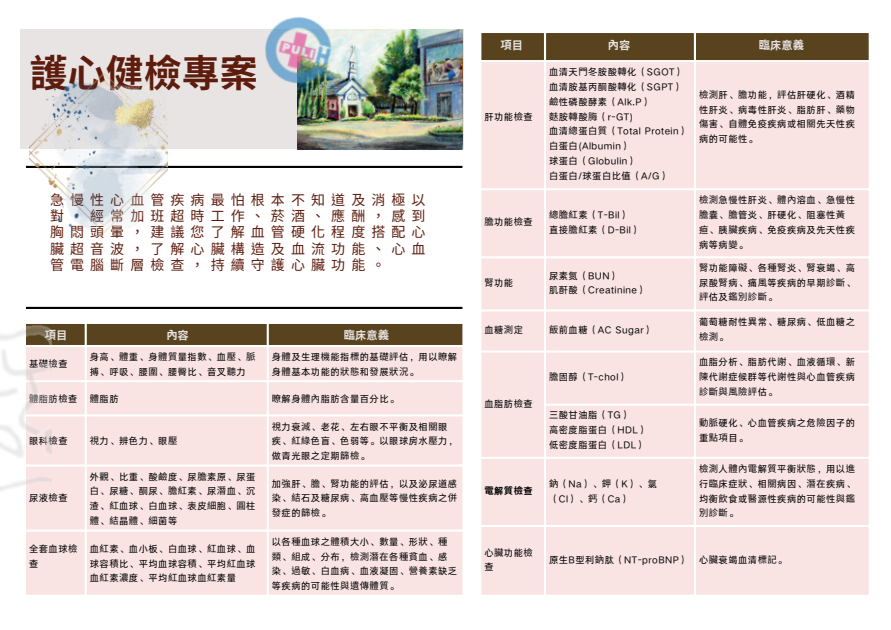
<style>
.page{position:relative;width:891px;height:630px;background:#fff}
.page>*{position:absolute;margin:0;border:0;box-sizing:border-box;transform-origin:0 0}
.t1{font:700 38px "Noto Sans CJ Ksc";color:#5e1c0d}
.t2{font:14px/16.4px "Noto Sans CJ Ksc";letter-spacing:.435em;color:#5e1c0d;text-align:justify}
.t3{font:700 11.2px "Noto Sans CJ Ksc";color:#e8e4e4}
.t4{font:9.2px/14.8px "Hello Font ID Dian Hei EEJ";letter-spacing:.05em;color:#000}
.t5{font:9.2px "Noto Sans CJ Ksc";letter-spacing:.05em;color:#000}
.t6{font:700 9.2px "Noto Sans CJ Ksc";color:#000}
.s1{font-family:"Hello Font ID Dian Hei GEJ";font-weight:400}
.s2{font-family:"Noto Sans CJ Ksc"}
.s3{font-family:"Hello Font ID Dian Hei EEJ"}
</style>
<div class="page">
<div style="left:20px;top:29px;width:444px;height:120px;background:#e8e4e4"></div>
<img style="left:298px;top:30px;width:165px;height:119px">
<img style="left:265px;top:16px;width:111px;height:100px">
<hr style="left:26px;top:166px;width:436px;height:2px;background:#000">
<hr style="left:26px;top:307px;width:436px;height:2px;background:#000">
<div style="left:52px;top:324px;width:410px;height:21px;background:#59431f"></div>
<div style="left:26px;top:347px;width:436px;height:248px;background:#f9e3e3"></div>
<div style="left:481px;top:33px;width:388px;height:27px;background:#59431f"></div>
<div style="left:481px;top:62px;width:388px;height:533px;background:#f9e3e3"></div>
<img style="left:42px;top:73px;width:126px;height:159px">
<img style="left:0;top:129px;width:52px;height:456px">
<h1 class="t1" style="left:30px;top:51px;width:226px">護心健檢專案</h1>
<h2 class="t2" style="left:50px;top:192px;width:377px">急慢性心血管疾病最怕根本不知道及消極以對， 經常加班超時工作、 菸酒、 應酬， 感到胸悶頭暈， 建議您了解血管硬化程度搭配心臟超音波， 了解心臟構造及血流功能、 心血管電腦斷層檢查， 持續守護心臟功能。</h2>
<p class="t3" style="left:45px;top:328px;width:24px">項<span class="s1">目</span></p>
<p class="t3" style="left:166px;top:328px;width:24px">內<span class="s1">容</span></p>
<p class="t3" style="left:344px;top:328px;width:47px">臨<span class="s1">床意</span>義</p>
<p class="t4" style="left:29px;top:357px;width:40px">基<span class="s2">礎檢</span>查</p>
<p class="t4" style="left:90px;top:350px;width:167px">身高、<span class="s2">體</span>重、身<span class="s2">體質</span>量指<span class="s2">數</span>、血<span class="s2">壓</span>、<span class="s2">脈</span>搏、呼吸、腰<span class="s2">圍</span>、腰臀比、音叉<span class="s2">聽</span>力</p>
<p class="t4" style="left:272px;top:350px;width:187px">身<span class="s2">體</span>及生理<span class="s2">機</span>能指<span class="s2">標</span>的基<span class="s2">礎評</span>估，用以<span class="s2">瞭</span>解身<span class="s2">體</span>基本功能的<span class="s2">狀態</span>和<span class="s2">發</span>展<span class="s2">狀況</span>。</p>
<p class="t4" style="left:29px;top:391px;width:50px"><span class="s2">體</span>脂肪<span class="s2">檢</span>查</p>
<p class="t4" style="left:90px;top:391px;width:30px"><span class="s2">體</span>脂肪</p>
<p class="t4" style="left:272px;top:391px;width:128px"><span class="s2">瞭</span>解身<span class="s2">體內</span>脂肪含量百分比。</p>
<p class="t4" style="left:29px;top:434px;width:40px">眼科<span class="s2">檢</span>查</p>
<p class="t4" style="left:90px;top:434px;width:88px"><span class="s2">視</span>力、辨色力、眼<span class="s2">壓</span></p>
<p class="t4" style="left:272px;top:419px;width:187px"><span class="s2">視</span>力衰<span class="s2">減</span>、老花、左右眼不平衡及相<span class="s2">關</span>眼疾、<span class="s2">紅綠</span>色盲、色弱等。以眼球房水<span class="s2">壓</span>力，做青光眼之定期<span class="s2">篩檢</span>。</p>
<p class="t4" style="left:29px;top:491px;width:40px">尿液<span class="s2">檢</span>查</p>
<p class="t4" style="left:90px;top:469px;width:167px;text-align:justify">外<span class="s2">觀</span>、比重、酸<span class="s2">鹼</span>度、尿<span class="s2">膽</span>素原、尿蛋白、尿糖、酮尿、<span class="s2">膽紅</span>素、尿<span class="s2">潛</span>血、沉渣、<span class="s2">紅</span>血球、白血球、表皮<span class="s2">細</span>胞、<span class="s2">圓</span>柱<span class="s2">體</span>、<span class="s2">結</span>晶<span class="s2">體</span>、<span class="s2">細</span>菌等</p>
<p class="t4" style="left:272px;top:476px;width:187px">加<span class="s2">強</span>肝、<span class="s2">膽</span>、<span class="s2">腎</span>功能的<span class="s2">評</span>估，以及泌尿道感染、<span class="s2">結</span>石及糖尿病、高血<span class="s2">壓</span>等慢性疾病之<span class="s2">併</span></p>
<p class="t5" style="left:272px;top:508px;width:60px">發<span class="s3">症的</span>篩檢<span class="s3">。</span></p>
<p class="t4" style="left:29px;top:541px;width:50px">全套血球<span class="s2">檢</span>查</p>
<p class="t4" style="left:90px;top:541px;width:167px;text-align:justify">血<span class="s2">紅</span>素、血小板、白血球、<span class="s2">紅</span>血球、血球容<span class="s2">積</span>比、平均血球容<span class="s2">積</span>、平均<span class="s2">紅</span>血球血<span class="s2">紅</span>素<span class="s2">濃</span>度、平均<span class="s2">紅</span>血球血<span class="s2">紅</span>素量</p>
<p class="t4" style="left:272px;top:534px;width:187px">以各<span class="s2">種</span>血球之<span class="s2">體積</span>大小、<span class="s2">數</span>量、形<span class="s2">狀</span>、<span class="s2">種類</span>、<span class="s2">組</span>成、分布，<span class="s2">檢測潛</span>在各<span class="s2">種貧</span>血、感染、<span class="s2">過</span>敏、白血病、血液凝固、<span class="s2">營養</span>素缺乏等疾病的可能性<span class="s2">與遺傳體質</span>。</p>
<p class="t3" style="left:501px;top:39px;width:24px">項<span class="s1">目</span></p>
<p class="t3" style="left:608px;top:39px;width:24px">內<span class="s1">容</span></p>
<p class="t3" style="left:759px;top:39px;width:47px">臨<span class="s1">床意</span>義</p>
<p class="t4" style="left:484px;top:109px;width:50px">肝功能<span class="s2">檢</span>查</p>
<p class="t4" style="left:549px;top:65px;width:141px">血清天<span class="s2">門</span>冬胺酸<span class="s2">轉</span>化（SGOT）血清胺基丙酮酸<span class="s2">轉</span>化（SGPT）<span class="s2">鹼</span>性磷酸酵素（Alk.P）<br><span class="s2">麩</span>胺<span class="s2">轉</span>酸<span class="s2">脢</span>（r-GT)<br>血清<span class="s2">總</span>蛋白<span class="s2">質</span>（Total Protein）白蛋白(Albumin）<br>球蛋白（Globulin）<br>白蛋白/球蛋白比值（A/G）</p>
<p class="t4" style="left:484px;top:215px;width:50px"><span class="s2">膽</span>功能<span class="s2">檢</span>查</p>
<p class="t4" style="left:549px;top:208px;width:93px"><span class="s2">總膽紅</span>素（T-Bil）直接<span class="s2">膽紅</span>素（D-Bil）</p>
<p class="t4" style="left:699px;top:87px;width:158px;text-align:justify"><span class="s2">檢測</span>肝、<span class="s2">膽</span>功能，<span class="s2">評</span>估肝硬化、酒精性肝炎、病毒性肝炎、脂肪肝、<span class="s2">藥</span>物<span class="s2">傷</span>害、自<span class="s2">體</span>免疫疾病或相<span class="s2">關</span>先天性疾病的可能性。</p>
<p class="t4" style="left:699px;top:193px;width:158px"><span class="s2">檢測</span>急慢性肝炎、<span class="s2">體內</span>溶血、急慢性<span class="s2">膽</span>囊、<span class="s2">膽</span>管炎、肝硬化、阻塞性<span class="s2">黃</span>疸、胰<span class="s2">臟</span>疾病、免疫疾病及先天性疾病等病<span class="s2">變</span>。</p>
<p class="t4" style="left:484px;top:275px;width:30px"><span class="s2">腎</span>功能</p>
<p class="t4" style="left:549px;top:268px;width:99px">尿素氮（BUN）<br>肌酐酸（Creatinine）</p>
<p class="t4" style="left:699px;top:260px;width:158px"><span class="s2">腎</span>功能障<span class="s2">礙</span>、各<span class="s2">種腎</span>炎、<span class="s2">腎</span>衰竭、高尿酸<span class="s2">腎</span>病、痛<span class="s2">風</span>等疾病的早期<span class="s2">診斷</span>、</p>
<p class="t5" style="left:699px;top:292px;width:79px">評<span class="s3">估及</span>鑑別診斷<span class="s3">。</span></p>
<p class="t4" style="left:484px;top:323px;width:40px">血糖<span class="s2">測</span>定</p>
<p class="t4" style="left:549px;top:323px;width:106px"><span class="s2">飯</span>前血糖（AC Sugar）</p>
<p class="t4" style="left:699px;top:315px;width:158px">葡萄糖耐性<span class="s2">異</span>常、糖尿病、低血糖之</p>
<p class="t5" style="left:699px;top:332px;width:30px">檢測<span class="s3">。</span></p>
<p class="t4" style="left:484px;top:397px;width:50px">血脂肪<span class="s2">檢</span>查</p>
<p class="t4" style="left:549px;top:369px;width:81px"><span class="s2">膽</span>固醇（T-chol）</p>
<p class="t4" style="left:699px;top:355px;width:158px">血脂分析、脂肪代<span class="s2">謝</span>、血液循<span class="s2">環</span>、新<span class="s2">陳</span>代<span class="s2">謝</span>症候群等代<span class="s2">謝</span>性<span class="s2">與</span>心血管疾病</p>
<p class="t5" style="left:699px;top:386px;width:79px">診斷與風險評<span class="s3">估。</span></p>
<p class="t4" style="left:549px;top:408px;width:100px">三酸甘油脂（TG）<br>高密度脂蛋白（HDL）低密度脂蛋白（LDL）</p>
<p class="t4" style="left:699px;top:415px;width:158px"><span class="s2">動脈</span>硬化、心血管疾病之危<span class="s2">險</span>因子的重<span class="s2">點項</span>目。</p>
<p class="t6" style="left:484px;top:485px;width:50px">電<span class="s1">解</span>質檢<span class="s1">查</span></p>
<p class="t4" style="left:549px;top:476px;width:109px"><span class="s2">鈉</span>（Na）、<span class="s2">鉀</span>（K）、氯（Cl）、<span class="s2">鈣</span>（Ca）</p>
<p class="t5" style="left:699px;top:463px;width:157px">檢測<span class="s3">人</span>體內電<span class="s3">解</span>質<span class="s3">平衡</span>狀態<span class="s3">，用以</span>進</p>
<p class="t4" style="left:699px;top:476px;width:158px">行<span class="s2">臨</span>床症<span class="s2">狀</span>、相<span class="s2">關</span>病因、<span class="s2">潛</span>在疾病、均衡<span class="s2">飲</span>食或<span class="s2">醫</span>源性疾病的可能性<span class="s2">與鑑</span></p>
<p class="t5" style="left:699px;top:508px;width:40px">別診斷<span class="s3">。</span></p>
<p class="t4" style="left:484px;top:545px;width:50px">心<span class="s2">臟</span>功能<span class="s2">檢</span>查</p>
<p class="t4" style="left:549px;top:552px;width:239px">原生B型利<span class="s2">鈉</span>肽（NT-proBNP） 心<span class="s2">臟</span>衰竭血清<span class="s2">標記</span>。</p>
</div>
